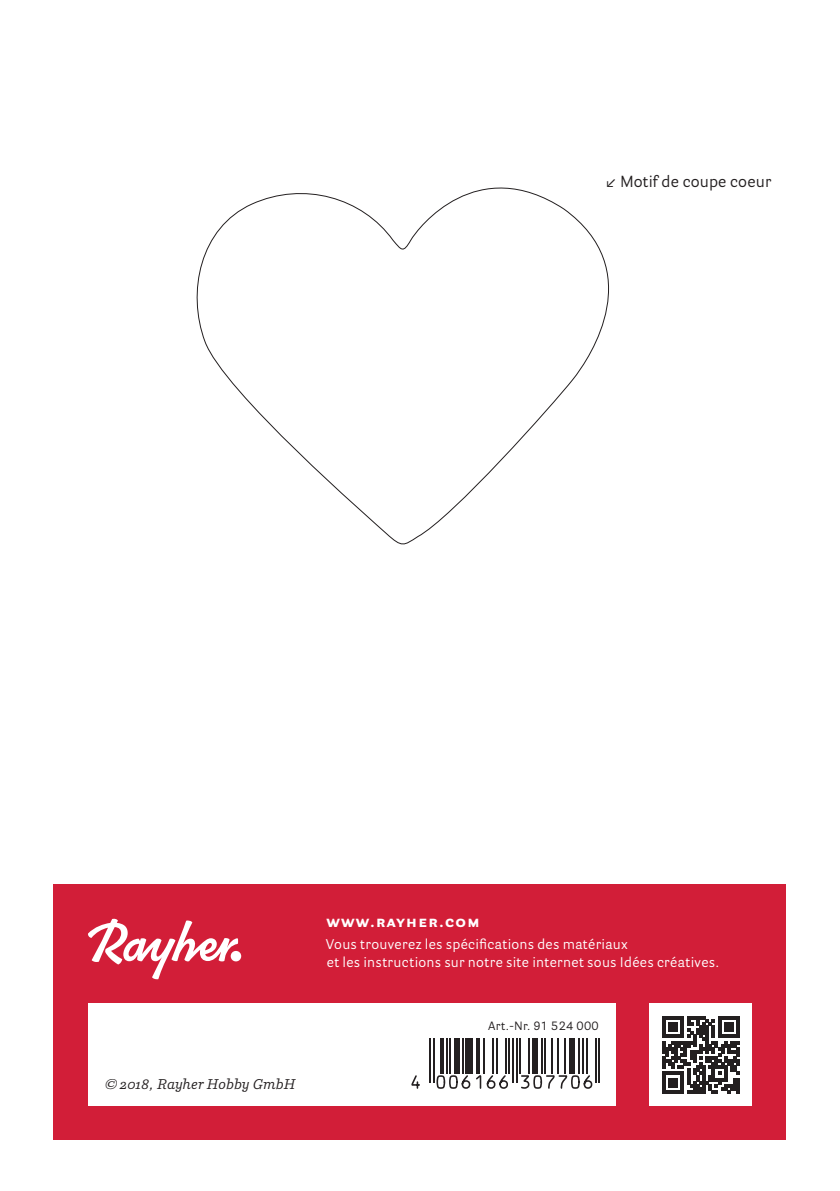
<style>
.page{position:relative;width:840px;height:1191px;background:#fff}
.page>*{position:absolute;margin:0;border:0;box-sizing:border-box;transform-origin:0 0}
.t1{font:16px "Parry Grotesque Pro";letter-spacing:.005em;color:#231f20}
.t2{font:700 16px "Parry Grotesque Pro";letter-spacing:.08em;color:#fff}
.t3{font:14px/18px "Parry Grotesque Pro";letter-spacing:.02em;color:#fff}
.t4{font:italic 14px "Parry Pro";letter-spacing:.01em;color:#231f20}
.t5{font:12px "Parry Grotesque Pro";letter-spacing:.02em;color:#231f20}
</style>
<div class="page">
<div style="left:54px;top:884px;width:731px;height:256px;background:#d21e38"></div>
<div style="left:88px;top:1003px;width:527px;height:103px;background:#fff"></div>
<svg style="left:88px;top:918px;width:150px;height:61px"></svg>
<div style="left:230px;top:951px;width:11px;height:10px;background:#fff;border-radius:50%"></div>
<div style="left:649px;top:1003px;width:102px;height:103px;background:#fff"></div>
<svg style="left:662px;top:1016px;width:77px;height:77px"></svg>
<svg style="left:196px;top:187px;width:413px;height:358px"></svg>
<hr style="left:429px;top:1037px;width:2px;height:45px;background:#231f20">
<hr style="left:433px;top:1037px;width:1px;height:45px;background:#231f20">
<hr style="left:440px;top:1037px;width:3px;height:36px;background:#231f20">
<hr style="left:445px;top:1037px;width:2px;height:36px;background:#231f20">
<hr style="left:449px;top:1037px;width:2px;height:36px;background:#231f20">
<div style="left:454px;top:1037px;width:6px;height:36px;background:#231f20"></div>
<hr style="left:461px;top:1037px;width:2px;height:36px;background:#231f20">
<div style="left:465px;top:1037px;width:7px;height:36px;background:#231f20"></div>
<hr style="left:476px;top:1037px;width:3px;height:36px;background:#231f20">
<hr style="left:483px;top:1037px;width:2px;height:36px;background:#231f20">
<hr style="left:492px;top:1037px;width:2px;height:36px;background:#231f20">
<hr style="left:495px;top:1037px;width:2px;height:36px;background:#231f20">
<hr style="left:504px;top:1037px;width:2px;height:36px;background:#231f20">
<hr style="left:508px;top:1037px;width:2px;height:36px;background:#231f20">
<hr style="left:512px;top:1037px;width:1px;height:45px;background:#231f20">
<hr style="left:515px;top:1037px;width:2px;height:45px;background:#231f20">
<hr style="left:519px;top:1037px;width:1px;height:36px;background:#231f20">
<hr style="left:528px;top:1037px;width:1px;height:36px;background:#231f20">
<div style="left:531px;top:1037px;width:6px;height:36px;background:#231f20"></div>
<hr style="left:540px;top:1037px;width:2px;height:36px;background:#231f20">
<hr style="left:544px;top:1037px;width:2px;height:36px;background:#231f20">
<hr style="left:551px;top:1037px;width:2px;height:36px;background:#231f20">
<hr style="left:556px;top:1037px;width:2px;height:36px;background:#231f20">
<hr style="left:563px;top:1037px;width:2px;height:36px;background:#231f20">
<div style="left:569px;top:1037px;width:5px;height:36px;background:#231f20"></div>
<hr style="left:578px;top:1037px;width:2px;height:36px;background:#231f20">
<hr style="left:581px;top:1037px;width:2px;height:36px;background:#231f20">
<hr style="left:585px;top:1037px;width:2px;height:36px;background:#231f20">
<hr style="left:594px;top:1037px;width:2px;height:45px;background:#231f20">
<hr style="left:598px;top:1037px;width:1px;height:45px;background:#231f20">
<svg style="left:411px;top:1073px;width:181px;height:16px"></svg>
<p class="t1" style="left:605px;top:170px;width:167px">↙ Motif de coupe coeur</p>
<p class="t4" style="left:105px;top:1074px;width:192px">© 2018, Rayher Hobby GmbH</p>
<p class="t2" style="left:326px;top:910px;width:155px">www.rayher.com</p>
<p class="t3" style="left:326px;top:935px;width:394px">Vous trouverez les spécifications des matériaux<br>et les instructions sur notre site internet sous Idées créatives.</p>
<p class="t5" style="left:488px;top:1017px;width:112px">Art.-Nr. 91 524 000</p>
</div>
